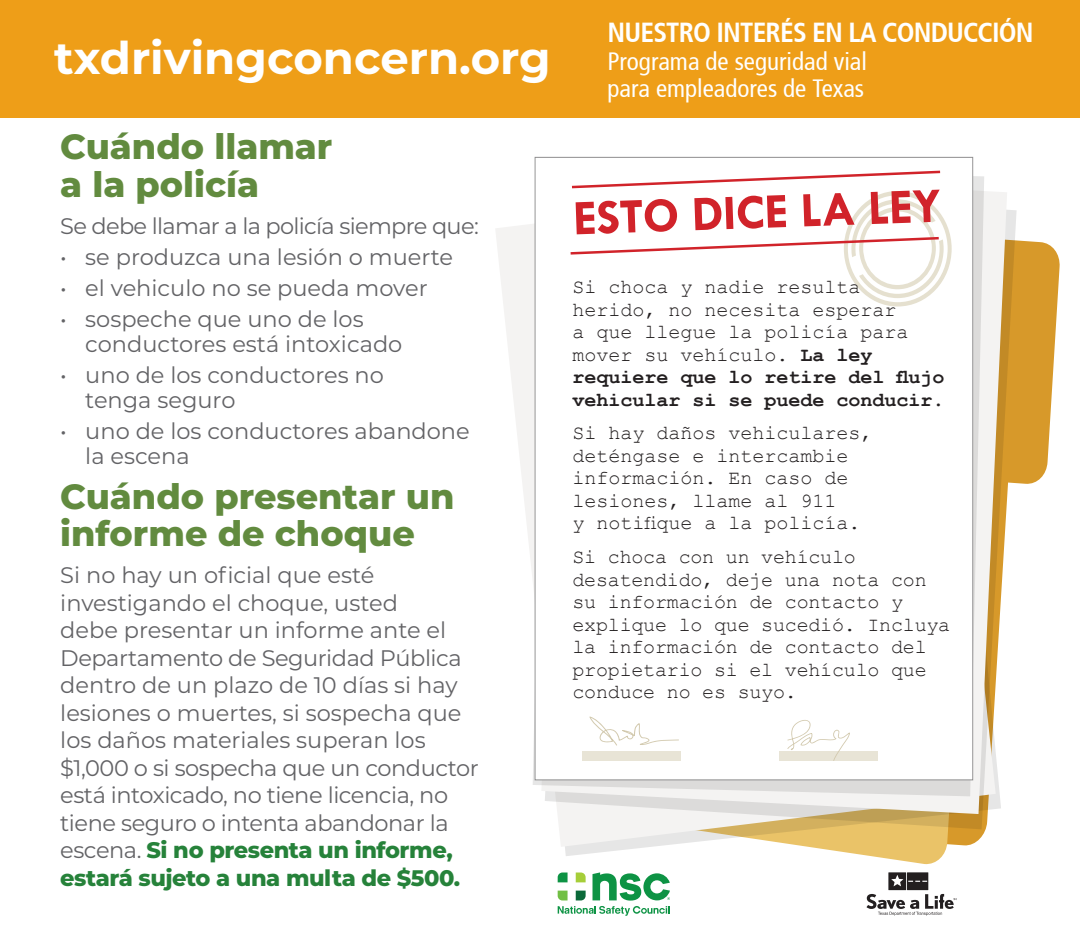
<style>
.page{position:relative;width:1080px;height:945px;background:#fff}
.page>*{position:absolute;margin:0;border:0;box-sizing:border-box;transform-origin:0 0}
.t1{font:700 50px "Tw Cen";color:#d1232a}
.t2{font:700 45px "Montserrat";color:#fff}
.t3{font:800 35px/37.5px "Montserrat";color:#628b3f}
.t4{font:700 27.5px "Articulate Narrow";letter-spacing:-.03em;color:#fff}
.t5{font:25px/27.5px "Articulate Narrow";color:#fff}
.t6{font:22.5px/27.5px "Montserrat";color:#636366}
.t7{font:22.5px "Montserrat";letter-spacing:-.03em;color:#636366}
.t8{font:20px/22.5px "Courier New";color:#231f20}
.s1{font-weight:800;color:#26823a}
.s2{font-weight:700}
</style>
<div class="page">
<div style="left:0;top:0;width:1080px;height:118px;background:#ee9e18"></div>
<svg style="left:558px;top:872px;width:112px;height:44px"></svg>
<svg style="left:867px;top:872px;width:89px;height:44px"></svg>
<svg style="left:1017px;top:240px;width:43px;height:244px;fill:#d7992a"></svg>
<svg style="left:496px;top:224px;width:490px;height:623px"></svg>
<svg style="left:545px;top:210px;width:472px;height:619px"></svg>
<svg style="left:541px;top:191px;width:466px;height:623px;fill:#f4f3f2"></svg>
<svg style="left:533px;top:165px;width:451px;height:631px"></svg>
<div style="left:535px;top:157px;width:438px;height:623px;background:#fff"></div>
<svg style="left:589px;top:716px;width:90px;height:30px"></svg>
<svg style="left:787px;top:720px;width:63px;height:41px"></svg>
<div style="left:582px;top:751px;width:99px;height:9px;background:#e8e4d6"></div>
<div style="left:779px;top:751px;width:99px;height:9px;background:#e8e4d6"></div>
<svg style="left:570px;top:170px;width:382px;height:137px"></svg>
<h2 class="t2" style="left:54px;top:26px;width:498px">txdrivingconcern.org</h2>
<h3 class="t3" style="left:60px;top:126px;width:274px">Cuándo llamar a la policía</h3>
<p class="t7" style="left:60px;top:211px;width:420px">Se debe llamar a la policía siempre que:</p>
<p class="t6" style="left:60px;top:243px;width:394px">• se produzca una lesión o muerte</p>
<p class="t6" style="left:60px;top:274px;width:369px">• el vehiculo no se pueda mover</p>
<p class="t6" style="left:85px;top:306px;width:319px;line-height:25px;text-indent:-25px">• sospeche que uno de los conductores está intoxicado</p>
<p class="t6" style="left:85px;top:362px;width:300px;line-height:25px;text-indent:-25px">• uno de los conductores no tenga seguro</p>
<p class="t6" style="left:85px;top:417px;width:386px;line-height:25px;text-indent:-25px">• uno de los conductores abandone la escena</p>
<h3 class="t3" style="left:60px;top:476px;width:396px">Cuándo presentar un informe de choque</h3>
<p class="t6" style="left:60px;top:561px;width:420px">Si no hay un oficial que esté investigando el choque, usted<br>debe presentar un informe ante el Departamento de Seguridad Pública dentro de un plazo de 10 días si hay lesiones o muertes, si sospecha que los daños materiales superan los $1,000 o si sospecha que un conductor está intoxicado, no tiene licencia, no tiene seguro o intenta abandonar la escena. <span class="s1">Si no presenta un informe, estará sujeto a una multa de $500.</span></p>
<p class="t4" style="left:608px;top:16px;width:428px">NUESTRO INTERÉS EN LA CONDUCCIÓN</p>
<p class="t5" style="left:608px;top:48px;width:261px">Programa de seguridad vial para empleadores de Texas</p>
<h1 class="t1" style="left:572px;top:189px;width:370px;rotate:-2deg">ESTO DICE LA LEY</h1>
<p class="t8" style="left:572px;top:275px;width:374px">Si choca y nadie resulta herido, no necesita esperar<br>a que llegue la policía para mover su vehículo. <span class="s2">La ley requiere que lo retire del flujo vehicular si se puede conducir.</span></p>
<p class="t8" style="left:572px;top:421px;width:301px">Si hay daños vehiculares, deténgase e intercambie información. En caso de lesiones, llame al 911<br>y notifique a la policía.</p>
<p class="t8" style="left:572px;top:545px;width:379px">Si choca con un vehículo desatendido, deje una nota con su información de contacto y explique lo que sucedió. Incluya la información de contacto del propietario si el vehículo que conduce no es suyo.</p>
</div>
